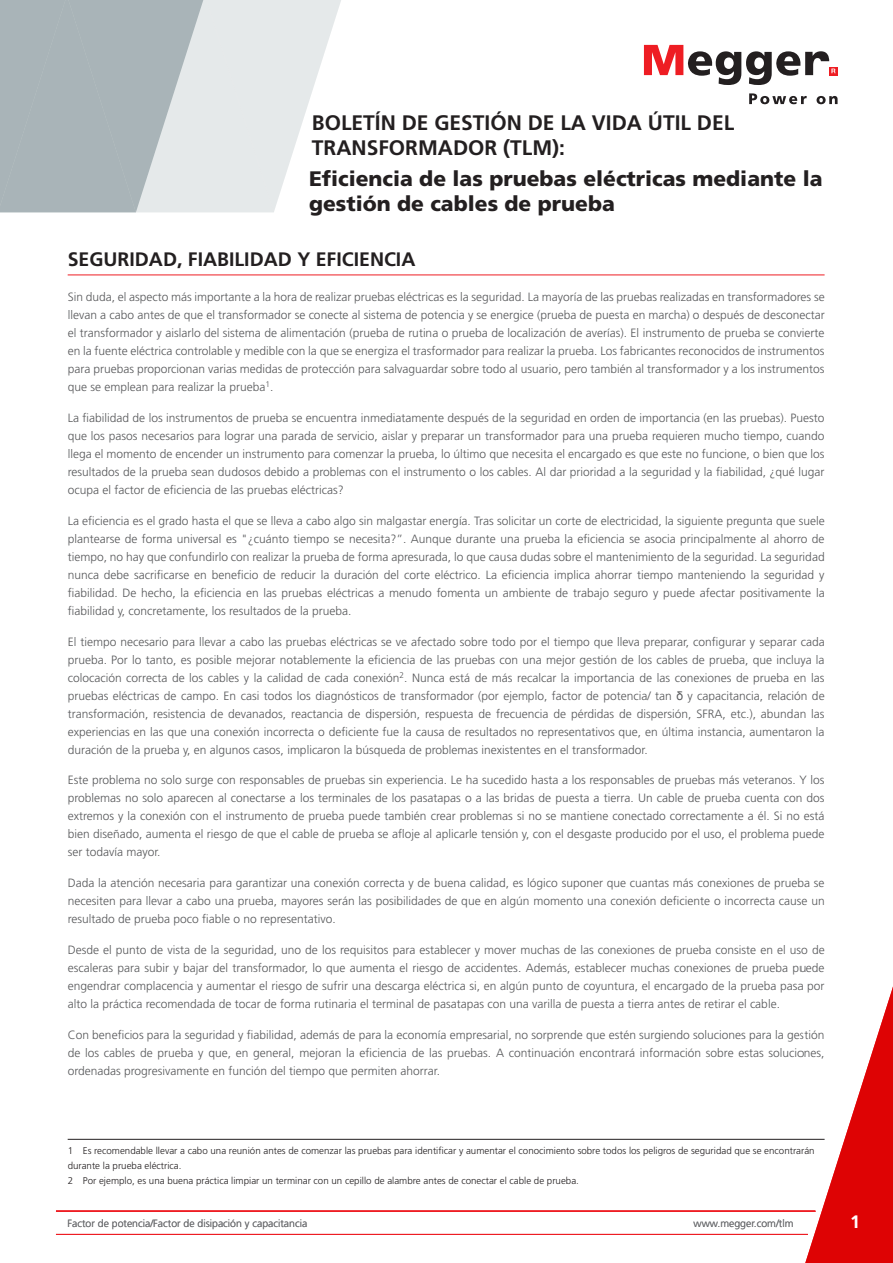
<style>
.page{position:relative;width:893px;height:1263px;background:#fff}
.page>*{position:absolute;margin:0;border:0;box-sizing:border-box;transform-origin:0 0}
.t1{font:900 21px/25.2px "Frutiger";color:#231f20}
.t2{font:700 21px/25.2px "Frutiger LT Std";color:#231f20}
.t3{font:700 19.5px "Frutiger LT Std";color:#231f20}
.t4{font:700 18px "Frutiger LT Std";color:#fff}
.t5{font:300 12px/18px "Frutiger LT Std";color:#57585a;text-align:justify}
.t6{font:300 10.5px "Frutiger LT Std";color:#6c6d70}
.t7{font:300 9.75px/15px "Frutiger LT Std";color:#231f20}
.s1{font-family:"Arial";font-weight:400}
</style>
<div class="page">
<hr style="left:68px;top:275px;width:757px;height:1px;background:#ee1d23">
<hr style="left:68px;top:1139px;width:757px;height:1px;background:#231f20">
<svg style="left:802px;top:986px;width:91px;height:277px"></svg>
<hr style="left:56px;top:1211px;width:759px;height:1px;background:#ee1d23">
<hr style="left:56px;top:1234px;width:752px;height:1px;background:#ee1d23">
<svg style="left:835px;top:67px;width:2px;height:8px"></svg>
<svg style="left:644px;top:45px;width:191px;height:40px"></svg>
<svg style="left:749px;top:93px;width:58px;height:11px"></svg>
<svg style="left:816px;top:96px;width:21px;height:8px"></svg>
<svg style="left:0;top:0;width:341px;height:212px;background:#c9d0d3"></svg>
<h1 class="t2" style="left:312px;top:110px;width:424px">BOLETÍN DE GESTIÓN DE LA VIDA ÚTIL DEL<br>TRANSFORMADOR (TLM):</h1>
<h1 class="t1" style="left:309px;top:166px;width:515px">Eficiencia de las pruebas eléctricas mediante la gestión de cables de prueba</h1>
<h2 class="t3" style="left:68px;top:248px;width:349px">SEGURIDAD, FIABILIDAD Y EFICIENCIA</h2>
<p class="t5" style="left:68px;top:288px;width:758px">Sin duda, el aspecto más importante a la hora de realizar pruebas eléctricas es la seguridad. La mayoría de las pruebas realizadas en transformadores se llevan a cabo antes de que el transformador se conecte al sistema de potencia y se energice (prueba de puesta en marcha) o después de desconectar el transformador y aislarlo del sistema de alimentación (prueba de rutina o prueba de localización de averías). El instrumento de prueba se convierte en la fuente eléctrica controlable y medible con la que se energiza el trasformador para realizar la prueba. Los fabricantes reconocidos de instrumentos para pruebas proporcionan varias medidas de protección para salvaguardar sobre todo al usuario, pero también al transformador y a los instrumentos que se emplean para realizar la prueba<sup>1</sup>.</p>
<p class="t5" style="left:68px;top:409px;width:758px">La fiabilidad de los instrumentos de prueba se encuentra inmediatamente después de la seguridad en orden de importancia (en las pruebas). Puesto que los pasos necesarios para lograr una parada de servicio, aislar y preparar un transformador para una prueba requieren mucho tiempo, cuando llega el momento de encender un instrumento para comenzar la prueba, lo último que necesita el encargado es que este no funcione, o bien que los resultados de la prueba sean dudosos debido a problemas con el instrumento o los cables. Al dar prioridad a la seguridad y la fiabilidad, ¿qué lugar ocupa el factor de eficiencia de las pruebas eléctricas?</p>
<p class="t5" style="left:68px;top:512px;width:758px">La eficiencia es el grado hasta el que se lleva a cabo algo sin malgastar energía. Tras solicitar un corte de electricidad, la siguiente pregunta que suele plantearse de forma universal es "¿cuánto tiempo se necesita?”. Aunque durante una prueba la eficiencia se asocia principalmente al ahorro de tiempo, no hay que confundirlo con realizar la prueba de forma apresurada, lo que causa dudas sobre el mantenimiento de la seguridad. La seguridad nunca debe sacrificarse en beneficio de reducir la duración del corte eléctrico. La eficiencia implica ahorrar tiempo manteniendo la seguridad y fiabilidad. De hecho, la eficiencia en las pruebas eléctricas a menudo fomenta un ambiente de trabajo seguro y puede afectar positivamente la fiabilidad y, concretamente, los resultados de la prueba.</p>
<p class="t5" style="left:68px;top:633px;width:758px">El tiempo necesario para llevar a cabo las pruebas eléctricas se ve afectado sobre todo por el tiempo que lleva preparar, configurar y separar cada prueba. Por lo tanto, es posible mejorar notablemente la eficiencia de las pruebas con una mejor gestión de los cables de prueba, que incluya la colocación correcta de los cables y la calidad de cada conexión<sup>2</sup>. Nunca está de más recalcar la importancia de las conexiones de prueba en las pruebas eléctricas de campo. En casi todos los diagnósticos de transformador (por ejemplo, factor de potencia/ tan <span class="s1">δ</span> y capacitancia, relación de transformación, resistencia de devanados, reactancia de dispersión, respuesta de frecuencia de pérdidas de dispersión, SFRA, etc.), abundan las experiencias en las que una conexión incorrecta o deficiente fue la causa de resultados no representativos que, en última instancia, aumentaron la duración de la prueba y, en algunos casos, implicaron la búsqueda de problemas inexistentes en el transformador.</p>
<p class="t5" style="left:68px;top:771px;width:758px">Este problema no solo surge con responsables de pruebas sin experiencia. Le ha sucedido hasta a los responsables de pruebas más veteranos. Y los problemas no solo aparecen al conectarse a los terminales de los pasatapas o a las bridas de puesta a tierra. Un cable de prueba cuenta con dos extremos y la conexión con el instrumento de prueba puede también crear problemas si no se mantiene conectado correctamente a él. Si no está bien diseñado, aumenta el riesgo de que el cable de prueba se afloje al aplicarle tensión y, con el desgaste producido por el uso, el problema puede ser todavía mayor.</p>
<p class="t5" style="left:68px;top:874px;width:758px">Dada la atención necesaria para garantizar una conexión correcta y de buena calidad, es lógico suponer que cuantas más conexiones de prueba se necesiten para llevar a cabo una prueba, mayores serán las posibilidades de que en algún momento una conexión deficiente o incorrecta cause un resultado de prueba poco fiable o no representativo.</p>
<p class="t5" style="left:68px;top:941px;width:758px">Desde el punto de vista de la seguridad, uno de los requisitos para establecer y mover muchas de las conexiones de prueba consiste en el uso de escaleras para subir y bajar del transformador, lo que aumenta el riesgo de accidentes. Además, establecer muchas conexiones de prueba puede engendrar complacencia y aumentar el riesgo de sufrir una descarga eléctrica si, en algún punto de coyuntura, el encargado de la prueba pasa por alto la práctica recomendada de tocar de forma rutinaria el terminal de pasatapas con una varilla de puesta a tierra antes de retirar el cable.</p>
<p class="t5" style="left:68px;top:1026px;width:758px">Con beneficios para la seguridad y fiabilidad, además de para la economía empresarial, no sorprende que estén surgiendo soluciones para la gestión de los cables de prueba y que, en general, mejoran la eficiencia de las pruebas. A continuación encontrará información sobre estas soluciones, ordenadas progresivamente en función del tiempo que permiten ahorrar.</p>
<p class="t7" style="left:68px;top:1143px;width:748px">1 Es recomendable llevar a cabo una reunión antes de comenzar las pruebas para identificar y aumentar el conocimiento sobre todos los peligros de seguridad que se encontrarán durante la prueba eléctrica.<br>2 Por ejemplo, es una buena práctica limpiar un terminar con un cepillo de alambre antes de conectar el cable de prueba.</p>
<p class="t6" style="left:67px;top:1217px;width:241px">Factor de potencia/Factor de disipación y capacitancia</p>
<p class="t6" style="left:694px;top:1217px;width:101px">www.megger.com/tlm</p>
<h3 class="t4" style="left:850px;top:1211px;width:12px">1</h3>
</div>
